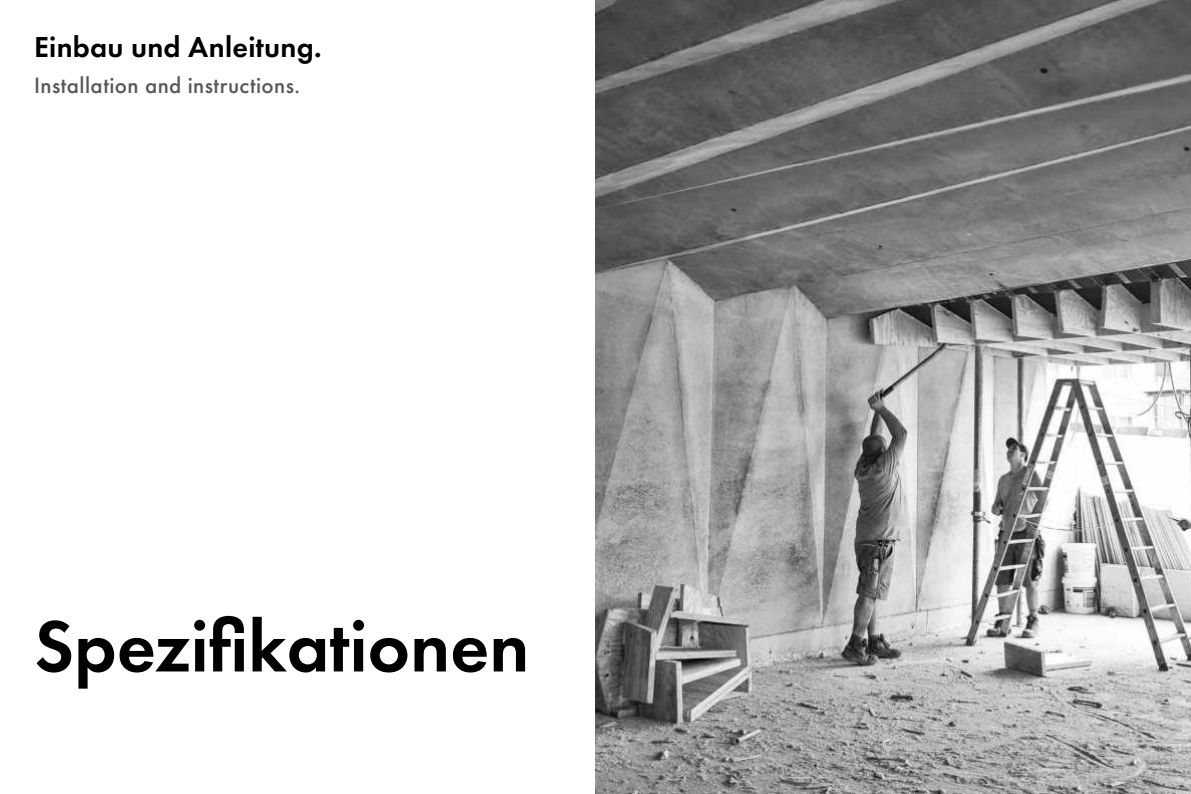
<style>
.page{position:relative;width:1191px;height:794px;background:#fff}
.page>*{position:absolute;margin:0;border:0;box-sizing:border-box;transform-origin:0 0}
.t1{font:600 75px "Futura PT";color:#000}
.t2{font:600 30px "Futura PT";letter-spacing:.005em;color:#000}
.t3{font:500 23px "Futura PT";letter-spacing:.02em;color:#58585a}
</style>
<div class="page">
<img style="left:595px;top:0;width:596px;height:794px">
<h2 class="t2" style="left:34px;top:30px;width:289px">Einbau und Anleitung.</h2>
<p class="t3" style="left:34px;top:76px;width:267px">Installation and instructions.</p>
<h1 class="t1" style="left:34px;top:605px;width:497px">Spezifikationen</h1>
</div>
